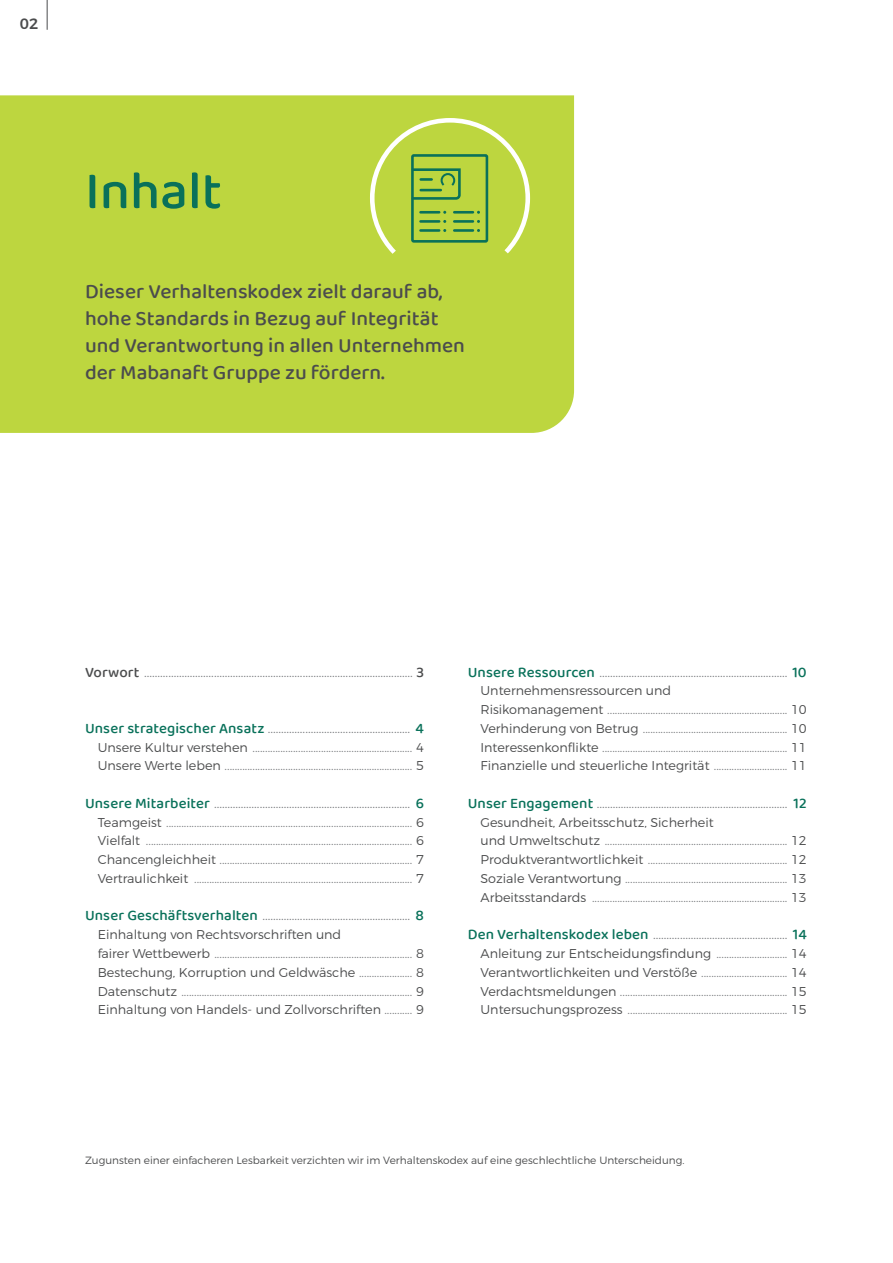
<style>
.page{position:relative;width:893px;height:1263px;background:#fff}
.page>*{position:absolute;margin:0;border:0;box-sizing:border-box;transform-origin:0 0}
.t1{font:500 54px "Baloo Chettan 2";color:#09715a}
.t2{font:500 21px/27px "Baloo Chettan 2";color:#4b4c4d}
.t3{font:500 15px "Montserrat";color:#4b4c4d}
.t4{font:300 13.5px "Montserrat";color:#808285}
.t5{font:300 12.75px/18.8px "Montserrat";color:#808285}
.t6{font:300 10.5px "Montserrat";color:#4b4c4d}
.s1{font-family:"Baloo Chettan 2";font-weight:500;font-size:15px;color:#4b4c4d}
.s2{font-family:"Baloo Chettan 2";font-weight:500;font-size:15px;color:#09715a}
.s3{color:#4b4c4d}
</style>
<div class="page">
<div style="left:0;top:95px;width:574px;height:338px;background:#bdd63f"></div>
<svg style="left:368px;top:116px;width:164px;height:143px;background:#b4d14e"></svg>
<hr style="left:47px;top:0;width:1px;height:30px;background:#4b4c4d">
<p class="t3" style="left:20px;top:15px;width:20px">02</p>
<h1 class="t1" style="left:85px;top:152px;width:139px">Inhalt</h1>
<h2 class="t2" style="left:85px;top:277px;width:381px">Dieser Verhaltenskodex zielt darauf ab, hohe Standards in Bezug auf Integrität und Verantwortung in allen Unternehmen der Mabanaft Gruppe zu fördern.</h2>
<p class="t4" style="left:85px;top:664px;width:341px"><span class="s1">Vorwort</span> .................................................................................................... <span class="s1">3</span></p>
<p class="t4" style="left:85px;top:720px;width:340px"><span class="s2">Unser strategischer Ansatz</span> ..................................................... <span class="s2">4</span></p>
<p class="t5" style="left:98px;top:737px;width:328px"><span class="s3">Unsere Kultur verstehen</span> ............................................................... <span class="s3">4<br>Unsere Werte leben</span> .......................................................................... <span class="s3">5</span></p>
<p class="t4" style="left:85px;top:795px;width:341px"><span class="s2">Unsere Mitarbeiter</span> ......................................................................... <span class="s2">6</span></p>
<p class="t5" style="left:98px;top:812px;width:328px;text-align:justify"><span class="s3">Teamgeist</span> ................................................................................................. <span class="s3">6<br>Vielfalt</span> ......................................................................................................... <span class="s3">6<br>Chancengleichheit</span> ............................................................................ <span class="s3">7<br>Vertraulichkeit</span> ...................................................................................... <span class="s3">7</span></p>
<p class="t4" style="left:85px;top:907px;width:341px"><span class="s2">Unser Geschäftsverhalten</span> ....................................................... <span class="s2">8</span></p>
<p class="t5" style="left:98px;top:925px;width:328px"><span class="s3">Einhaltung von Rechtsvorschriften und<br>fairer Wettbewerb</span> .............................................................................. <span class="s3">8<br>Bestechung, Korruption und Geldwäsche</span> ..................... <span class="s3">8<br>Datenschutz</span> ........................................................................................... <span class="s3">9<br>Einhaltung von Handels- und Zollvorschriften</span> ........... <span class="s3">9</span></p>
<p class="t4" style="left:468px;top:664px;width:341px"><span class="s2">Unsere Ressourcen</span> ...................................................................... <span class="s2">10</span></p>
<p class="t5" style="left:480px;top:681px;width:328px"><span class="s3">Unternehmensressourcen und<br>Risikomanagement</span> ....................................................................... <span class="s3">10<br>Verhinderung von Betrug</span> ......................................................... <span class="s3">10<br>Interessenkonflikte</span> ......................................................................... <span class="s3">11<br>Finanzielle und steuerliche Integrität</span> ............................. <span class="s3">11</span></p>
<p class="t4" style="left:468px;top:795px;width:341px"><span class="s2">Unser Engagement</span> ....................................................................... <span class="s2">12</span></p>
<p class="t5" style="left:480px;top:812px;width:328px"><span class="s3">Gesundheit, Arbeitsschutz, Sicherheit<br>und Umweltschutz</span> ........................................................................ <span class="s3">12<br>Produktverantwortlichkeit</span> ....................................................... <span class="s3">12<br>Soziale Verantwortung</span> ................................................................ <span class="s3">13<br>Arbeitsstandards</span> ............................................................................. <span class="s3">13</span></p>
<p class="t4" style="left:468px;top:926px;width:341px"><span class="s2">Den Verhaltenskodex leben</span> .................................................. <span class="s2">14</span></p>
<p class="t5" style="left:480px;top:944px;width:328px;text-align:justify"><span class="s3">Anleitung zur Entscheidungsfindung</span> ............................ <span class="s3">14<br>Verantwortlichkeiten und Verstöße</span> .................................. <span class="s3">14<br>Verdachtsmeldungen</span> .................................................................. <span class="s3">15<br>Untersuchungsprozess</span> ............................................................... <span class="s3">15</span></p>
<p class="t6" style="left:85px;top:1153px;width:601px">Zugunsten einer einfacheren Lesbarkeit verzichten wir im Verhaltenskodex auf eine geschlechtliche Unterscheidung.</p>
</div>
